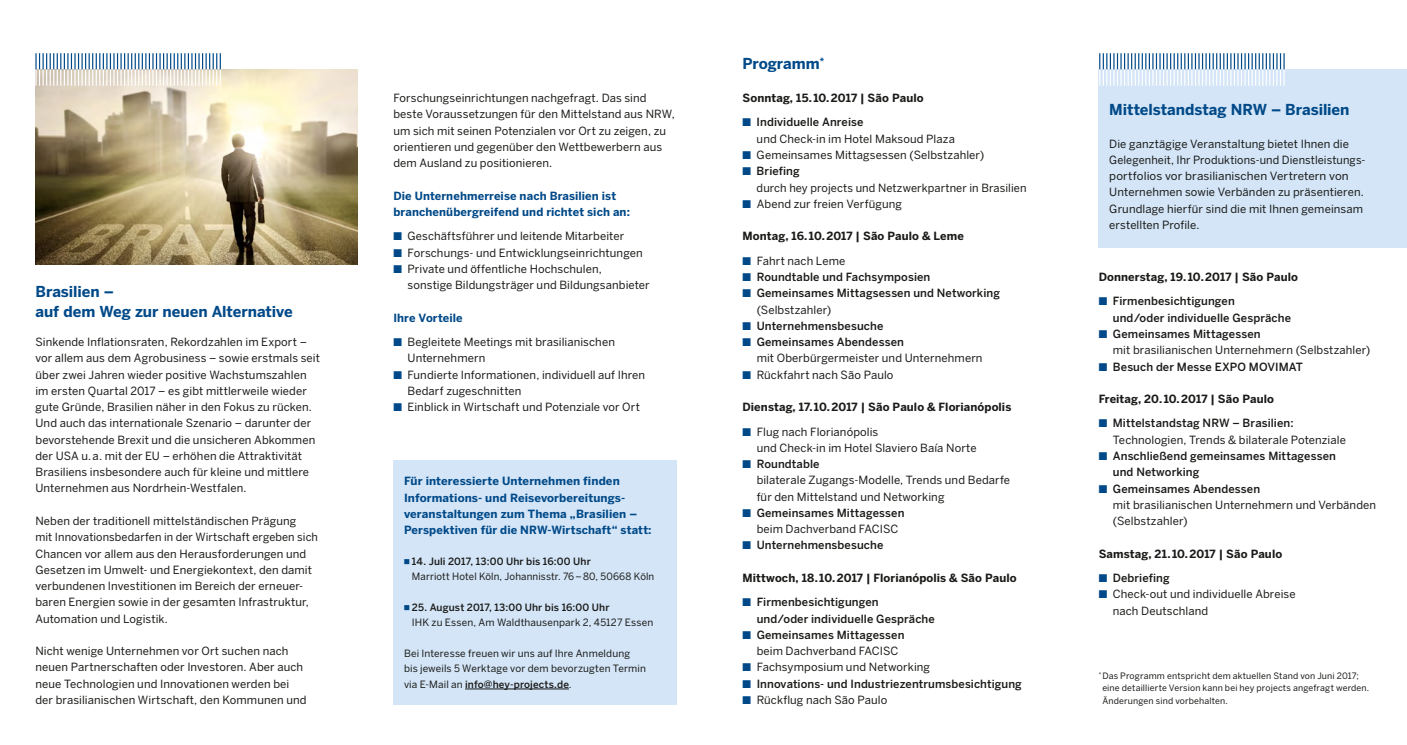
<style>
.page{position:relative;width:1407px;height:745px;background:#fff}
.page>*{position:absolute;margin:0;border:0;box-sizing:border-box;transform-origin:0 0}
.t1{font:700 15px/20px "Benton Sans";letter-spacing:-.005em;color:#004988}
.t2{font:11.25px/16.2px "Benton Sans";letter-spacing:.01em;color:#1a1a18}
.t3{font:500 11.25px/16.2px "Benton Sans";letter-spacing:.01em;color:#1a1a18}
.t4{font:700 11.25px "Benton Sans";letter-spacing:.01em;color:#1a1a18}
.t5{font:700 11.25px/16.2px "Benton Sans";letter-spacing:.01em;color:#004988}
.t6{font:10px/15.2px "Benton Sans";letter-spacing:.015em;color:#1a1a18}
.t7{font:500 10px "Benton Sans";letter-spacing:.015em;color:#1a1a18}
.t8{font:8.75px/12.5px "Benton Sans";letter-spacing:.02em;color:#1a1a18}
.s1{color:#004988}
.s2{font-weight:500}
.s3{font-weight:400}
</style>
<div class="page">
<img style="left:35px;top:69px;width:323px;height:195px">
<div style="left:1098px;top:69px;width:309px;height:179px;background:#d3e5f7"></div>
<svg style="left:35px;top:53px;width:186px;height:33px"></svg>
<svg style="left:1099px;top:53px;width:185px;height:33px"></svg>
<div style="left:393px;top:459px;width:284px;height:244px;background:#d3e5f7"></div>
<hr style="left:465px;top:688px;width:104px;height:1px;background:#1a1a18">
<h1 class="t1" style="left:35px;top:281px;width:259px">Brasilien –<br>auf dem Weg zur neuen Alternative</h1>
<p class="t2" style="left:35px;top:333px;width:286px">Sinkende Inflationsraten, Rekordzahlen im Export – vor allem aus dem Agrobusiness – sowie erstmals seit über zwei Jahren wieder positive Wachstumszahlen im ersten Quartal 2017 – es gibt mittlerweile wieder gute Gründe, Brasilien näher in den Fokus zu rücken.<br>Und auch das internationale Szenario – darunter der bevorstehende Brexit und die unsicheren Abkommen der USA u.a. mit der EU – erhöhen die Attraktivität Brasiliens insbesondere auch für kleine und mittlere Unternehmen aus Nordrhein-Westfalen.</p>
<p class="t2" style="left:35px;top:512px;width:284px">Neben der traditionell mittelständischen Prägung<br>mit Innovationsbedarfen in der Wirtschaft ergeben sich Chancen vor allem aus den Herausforderungen und Gesetzen im Umwelt- und Energiekontext, den damit verbundenen Investitionen im Bereich der erneuer&shy;baren Energien sowie in der gesamten Infrastruktur, Automation und Logistik.</p>
<p class="t2" style="left:35px;top:642px;width:273px">Nicht wenige Unternehmen vor Ort suchen nach neuen Partnerschaften oder Investoren. Aber auch neue Technologien und Innovationen werden bei der brasilianischen Wirtschaft, den Kommunen und</p>
<p class="t2" style="left:393px;top:90px;width:283px">Forschungseinrichtungen nachgefragt. Das sind beste Voraussetzungen für den Mittelstand aus NRW, um sich mit seinen Potenzialen vor Ort zu zeigen, zu orientieren und gegenüber den Wettbewerbern aus dem Ausland zu positionieren.</p>
<p class="t5" style="left:393px;top:187px;width:238px">Die Unternehmerreise nach Brasilien ist branchenübergreifend und richtet sich an:</p>
<p class="t2" style="left:393px;top:228px;width:232px"><span class="s1">■</span> Geschäftsführer und leitende Mitarbeiter</p>
<p class="t2" style="left:393px;top:244px;width:251px"><span class="s1">■</span> Forschungs- und Entwicklungseinrichtungen</p>
<p class="t2" style="left:407px;top:260px;width:244px;text-indent:-14px"><span class="s1">■</span> Private und öffentliche Hochschulen,<br>sonstige Bildungsträger und Bildungsanbieter</p>
<p class="t5" style="left:393px;top:309px;width:71px">Ihre Vorteile</p>
<p class="t2" style="left:407px;top:333px;width:209px;text-indent:-14px"><span class="s1">■</span> Begleitete Meetings mit brasilianischen<br>Unternehmern</p>
<p class="t2" style="left:407px;top:366px;width:239px;text-indent:-14px"><span class="s1">■</span> Fundierte Informationen, individuell auf Ihren<br>Bedarf zugeschnitten</p>
<p class="t2" style="left:393px;top:398px;width:248px"><span class="s1">■</span> Einblick in Wirtschaft und Potenziale vor Ort</p>
<p class="t5" style="left:404px;top:473px;width:249px">Für interessierte Unternehmen finden Informations- und Reisevorbereitungs&shy;veranstaltungen zum Thema „Brasilien – Perspektiven für die NRW-Wirtschaft“ statt:</p>
<p class="t7" style="left:412px;top:555px;width:180px">14. Juli 2017, 13:00 Uhr bis 16:00 Uhr</p>
<p class="t6" style="left:412px;top:568px;width:244px">Marriott Hotel Köln, Johannisstr. 76–80, 50668 Köln</p>
<p class="t7" style="left:412px;top:601px;width:199px">25. August 2017, 13:00 Uhr bis 16:00 Uhr</p>
<p class="t6" style="left:412px;top:614px;width:243px">IHK zu Essen, Am Waldthausenpark 2, 45127 Essen</p>
<p class="t6" style="left:404px;top:645px;width:244px">Bei Interesse freuen wir uns auf Ihre Anmeldung bis jeweils 5 Werktage vor dem bevorzugten Termin via E-Mail an <span class="s2">info@hey-projects.de</span>.</p>
<h1 class="t1" style="left:742px;top:54px;width:83px">Programm<sup>*</sup></h1>
<p class="t4" style="left:742px;top:91px;width:183px">Sonntag, 15. 10.2017 | São Paulo</p>
<p class="t2" style="left:756px;top:114px;width:200px;text-indent:-14px"><span class="s1">■</span> <span class="s2">Individuelle Anreise<br></span>und Check-in im Hotel Maksoud Plaza</p>
<p class="t2" style="left:742px;top:146px;width:243px"><span class="s1">■</span> Gemeinsames Mittagsessen (Selbstzahler)</p>
<p class="t2" style="left:756px;top:163px;width:271px;text-indent:-14px"><span class="s1">■</span> <span class="s2">Briefing<br></span>durch hey projects und Netzwerkpartner in Brasilien</p>
<p class="t2" style="left:742px;top:195px;width:161px"><span class="s1">■</span> Abend zur freien Verfügung</p>
<p class="t4" style="left:742px;top:229px;width:223px">Montag, 16. 10.2017 | São Paulo &amp; Leme</p>
<p class="t2" style="left:742px;top:252px;width:104px"><span class="s1">■</span> Fahrt nach Leme</p>
<p class="t3" style="left:742px;top:268px;width:189px"><span class="s1">■</span> Roundtable und Fachsymposien</p>
<p class="t3" style="left:757px;top:285px;width:245px;text-indent:-14px"><span class="s1">■</span> Gemeinsames Mittagsessen und Networking <span class="s3">(Selbstzahler)</span></p>
<p class="t3" style="left:742px;top:317px;width:142px"><span class="s1">■</span> Unternehmensbesuche</p>
<p class="t2" style="left:757px;top:333px;width:227px;text-indent:-14px"><span class="s1">■</span> <span class="s2">Gemeinsames Abendessen<br></span>mit Oberbürgermeister und Unternehmern</p>
<p class="t2" style="left:742px;top:366px;width:153px"><span class="s1">■</span> Rückfahrt nach São Paulo</p>
<p class="t4" style="left:742px;top:400px;width:270px">Dienstag, 17. 10.2017 | São Paulo &amp; Florianópolis</p>
<p class="t2" style="left:757px;top:423px;width:221px;text-indent:-14px"><span class="s1">■</span> Flug nach Florianópolis<br>und Check-in im Hotel Slaviero Baía Norte</p>
<p class="t2" style="left:757px;top:455px;width:255px;text-indent:-14px"><span class="s1">■</span> <span class="s2">Roundtable<br></span>bilaterale Zugangs-Modelle, Trends und Bedarfe für den Mittelstand und Networking</p>
<p class="t3" style="left:757px;top:504px;width:149px;text-indent:-14px"><span class="s1">■</span> Gemeinsames Mittagessen <span class="s3">beim Dachverband FACISC</span></p>
<p class="t3" style="left:742px;top:536px;width:142px"><span class="s1">■</span> Unternehmensbesuche</p>
<p class="t4" style="left:742px;top:570px;width:276px">Mittwoch, 18. 10.2017 | Florianópolis &amp; São Paulo</p>
<p class="t3" style="left:757px;top:593px;width:180px;text-indent:-14px"><span class="s1">■</span> Firmenbesichtigungen<br>und/oder individuelle Gespräche</p>
<p class="t3" style="left:757px;top:626px;width:149px;text-indent:-14px"><span class="s1">■</span> Gemeinsames Mittagessen <span class="s3">beim Dachverband FACISC</span></p>
<p class="t2" style="left:742px;top:658px;width:189px"><span class="s1">■</span> Fachsymposium und Networking</p>
<p class="t3" style="left:742px;top:674px;width:281px"><span class="s1">■</span> Innovations- und Industriezentrumsbesichtigung</p>
<p class="t2" style="left:742px;top:691px;width:146px"><span class="s1">■</span> Rückflug nach São Paulo</p>
<h1 class="t1" style="left:1109px;top:99px;width:242px">Mittelstandstag NRW – Brasilien</h1>
<p class="t2" style="left:1109px;top:135px;width:258px">Die ganztägige Veranstaltung bietet Ihnen die Gelegenheit, Ihr Produktions-und Dienstleistungs&shy;portfolios vor brasilianischen Vertretern von Unternehmen sowie Verbänden zu präsentieren.<br>Grundlage hierfür sind die mit Ihnen gemeinsam erstellten Profile.</p>
<p class="t4" style="left:1098px;top:270px;width:201px">Donnerstag, 19. 10.2017 | São Paulo</p>
<p class="t3" style="left:1113px;top:293px;width:180px;text-indent:-14px"><span class="s1">■</span> Firmenbesichtigungen<br>und/oder individuelle Gespräche</p>
<p class="t2" style="left:1113px;top:325px;width:259px;text-indent:-14px"><span class="s1">■</span> <span class="s2">Gemeinsames Mittagessen<br></span>mit brasilianischen Unternehmern (Selbstzahler)</p>
<p class="t3" style="left:1098px;top:358px;width:206px"><span class="s1">■</span> Besuch der Messe EXPO MOVIMAT</p>
<p class="t4" style="left:1098px;top:392px;width:177px">Freitag, 20. 10.2017 | São Paulo</p>
<p class="t2" style="left:1113px;top:415px;width:235px;text-indent:-14px"><span class="s1">■</span> <span class="s2">Mittelstandstag NRW – Brasilien:<br></span>Technologien, Trends &amp; bilaterale Potenziale</p>
<p class="t3" style="left:1113px;top:447px;width:225px;text-indent:-14px"><span class="s1">■</span> Anschließend gemeinsames Mittagessen und Networking</p>
<p class="t2" style="left:1113px;top:480px;width:265px;text-indent:-14px"><span class="s1">■</span> <span class="s2">Gemeinsames Abendessen<br></span>mit brasilianischen Unternehmern und Verbänden (Selbstzahler)</p>
<p class="t4" style="left:1098px;top:546px;width:185px">Samstag, 21. 10.2017 | São Paulo</p>
<p class="t3" style="left:1098px;top:569px;width:73px"><span class="s1">■</span> Debriefing</p>
<p class="t2" style="left:1113px;top:585px;width:184px;text-indent:-14px"><span class="s1">■</span> Check-out und individuelle Abreise nach Deutschland</p>
<p class="t8" style="left:1102px;top:669px;width:268px;text-indent:-4px"><sup>*</sup> Das Programm entspricht dem aktuellen Stand von Juni 2017; eine detaillierte Version kann bei hey projects angefragt werden.<br>Änderungen sind vorbehalten.</p>
</div>
